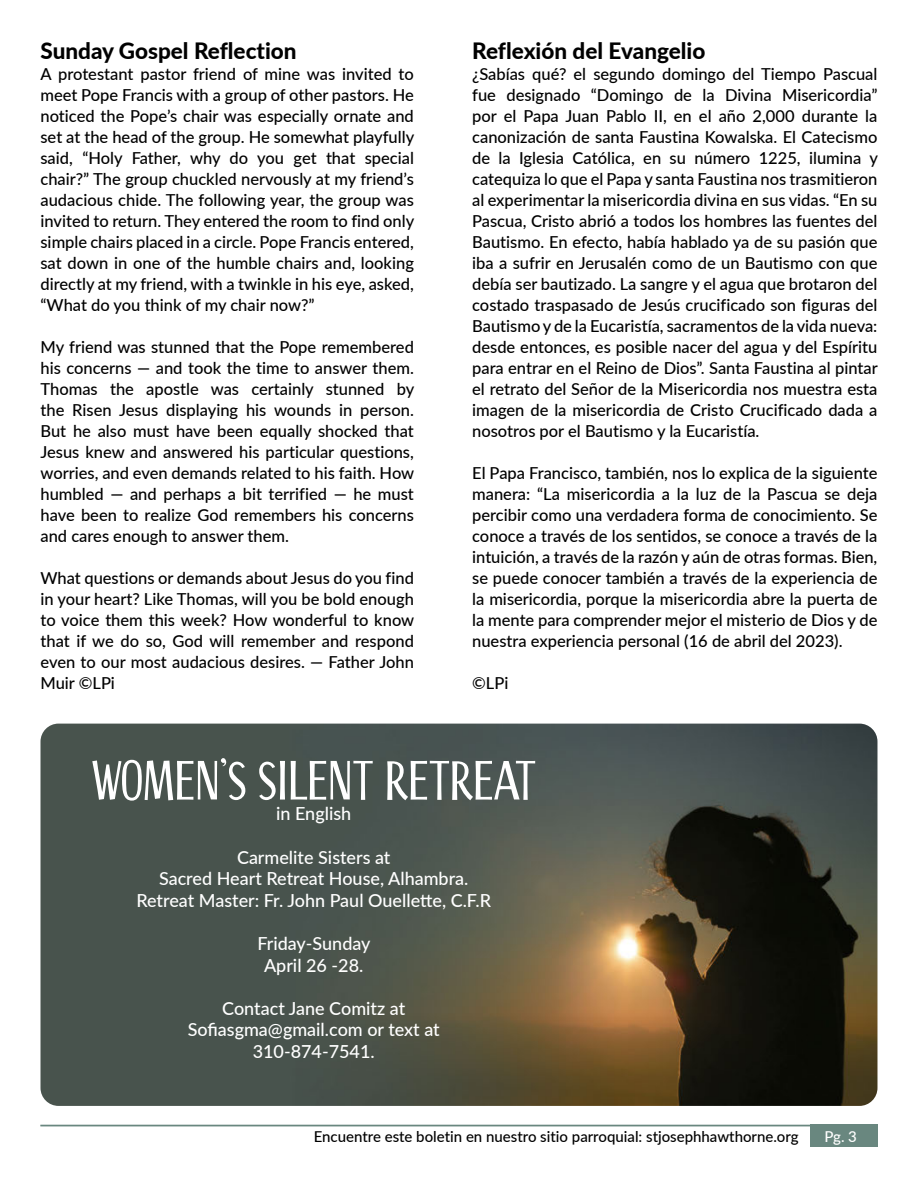
<style>
.page{position:relative;width:918px;height:1188px;background:#fff}
.page>*{position:absolute;margin:0;border:0;box-sizing:border-box;transform-origin:0 0}
.t1{font:54px "Scrapbooker Sans";letter-spacing:-.005em;color:#fff}
.t2{font:800 22.5px "Lato";color:#000}
.t3{font:500 18px/21.6px "Bxhpkl Lato";color:#fff;text-align:center}
.t4{font:500 18px "Csphlk Lato";color:#fff}
.t5{font:500 16.5px/21px "Bxhpkl Lato";color:#000;text-align:justify}
.t6{font:500 15px "Lfnfnd Lato";color:#000}
.t7{font:500 15px "Bxhpkl Lato";color:#fff}
</style>
<div class="page">
<div style="left:810px;top:1125px;width:68px;height:22px;background:#69877f"></div>
<hr style="left:41px;top:1125px;width:770px;height:1px;background:#69877f">
<img style="left:41px;top:724px;width:837px;height:382px">
<h2 class="t2" style="left:41px;top:34px;width:258px">Sunday Gospel Reflection</h2>
<p class="t5" style="left:41px;top:62px;width:375px">A protestant pastor friend of mine was invited to meet Pope Francis with a group of other pastors. He noticed the Pope’s chair was especially ornate and set at the head of the group. He somewhat playfully said, “Holy Father, why do you get that special chair?” The group chuckled nervously at my friend’s audacious chide. The following year, the group was invited to return. They entered the room to find only simple chairs placed in a circle. Pope Francis entered, sat down in one of the humble chairs and, looking directly at my friend, with a twinkle in his eye, asked, “What do you think of my chair now?”</p>
<p class="t5" style="left:41px;top:335px;width:375px">My friend was stunned that the Pope remembered his concerns — and took the time to answer them.<br>Thomas the apostle was certainly stunned by the Risen Jesus displaying his wounds in person.<br>But he also must have been equally shocked that Jesus knew and answered his particular questions, worries, and even demands related to his faith. How humbled — and perhaps a bit terrified — he must have been to realize God remembers his concerns and cares enough to answer them.</p>
<p class="t5" style="left:41px;top:566px;width:375px">What questions or demands about Jesus do you find in your heart? Like Thomas, will you be bold enough to voice them this week? How wonderful to know that if we do so, God will remember and respond even to our most audacious desires. — Father John Muir ©LPi</p>
<h2 class="t2" style="left:472px;top:34px;width:235px">Reflexión del Evangelio</h2>
<p class="t5" style="left:472px;top:62px;width:407px">¿Sabías qué? el segundo domingo del Tiempo Pascual fue designado “Domingo de la Divina Misericordia” por el Papa Juan Pablo II, en el año 2,000 durante la canonización de santa Faustina Kowalska. El Catecismo de la Iglesia Católica, en su número 1225, ilumina y catequiza lo que el Papa y santa Faustina nos trasmitieron al experimentar la misericordia divina en sus vidas. “En su Pascua, Cristo abrió a todos los hombres las fuentes del Bautismo. En efecto, había hablado ya de su pasión que iba a sufrir en Jerusalén como de un Bautismo con que debía ser bautizado. La sangre y el agua que brotaron del costado traspasado de Jesús crucificado son figuras del Bautismo y de la Eucaristía, sacramentos de la vida nueva: desde entonces, es posible nacer del agua y del Espíritu para entrar en el Reino de Dios”. Santa Faustina al pintar el retrato del Señor de la Misericordia nos muestra esta imagen de la misericordia de Cristo Crucificado dada a nosotros por el Bautismo y la Eucaristía.</p>
<p class="t5" style="left:472px;top:461px;width:407px">El Papa Francisco, también, nos lo explica de la siguiente manera: “La misericordia a la luz de la Pascua se deja percibir como una verdadera forma de conocimiento. Se conoce a través de los sentidos, se conoce a través de la intuición, a través de la razón y aún de otras formas. Bien, se puede conocer también a través de la experiencia de la misericordia, porque la misericordia abre la puerta de la mente para comprender mejor el misterio de Dios y de nuestra experiencia personal (16 de abril del 2023).</p>
<p class="t5" style="left:472px;top:672px;width:38px">©LPi</p>
<h1 class="t1" style="left:91px;top:748px;width:447px">WOMEN’S SILENT RETREAT</h1>
<p class="t3" style="left:276px;top:802px;width:77px">in English</p>
<p class="t3" style="left:159px;top:846px;width:311px">Carmelite Sisters at<br>Sacred Heart Retreat House, Alhambra.</p>
<p class="t4" style="left:136px;top:887px;width:356px">Retreat Master: Fr. John Paul Ouellette, C.F.R</p>
<p class="t3" style="left:257px;top:932px;width:115px">Friday-Sunday<br>April 26 -28.</p>
<p class="t3" style="left:222px;top:997px;width:185px">Contact Jane Comitz at</p>
<p class="t4" style="left:188px;top:1017px;width:254px">Sofiasgma@gmail.com or text at</p>
<p class="t3" style="left:253px;top:1040px;width:124px">310-874-7541.</p>
<p class="t6" style="left:314px;top:1126px;width:486px">Encuentre este boletin en nuestro sitio parroquial: stjosephhawthorne.org</p>
<p class="t7" style="left:824px;top:1126px;width:34px">Pg. 3</p>
</div>
